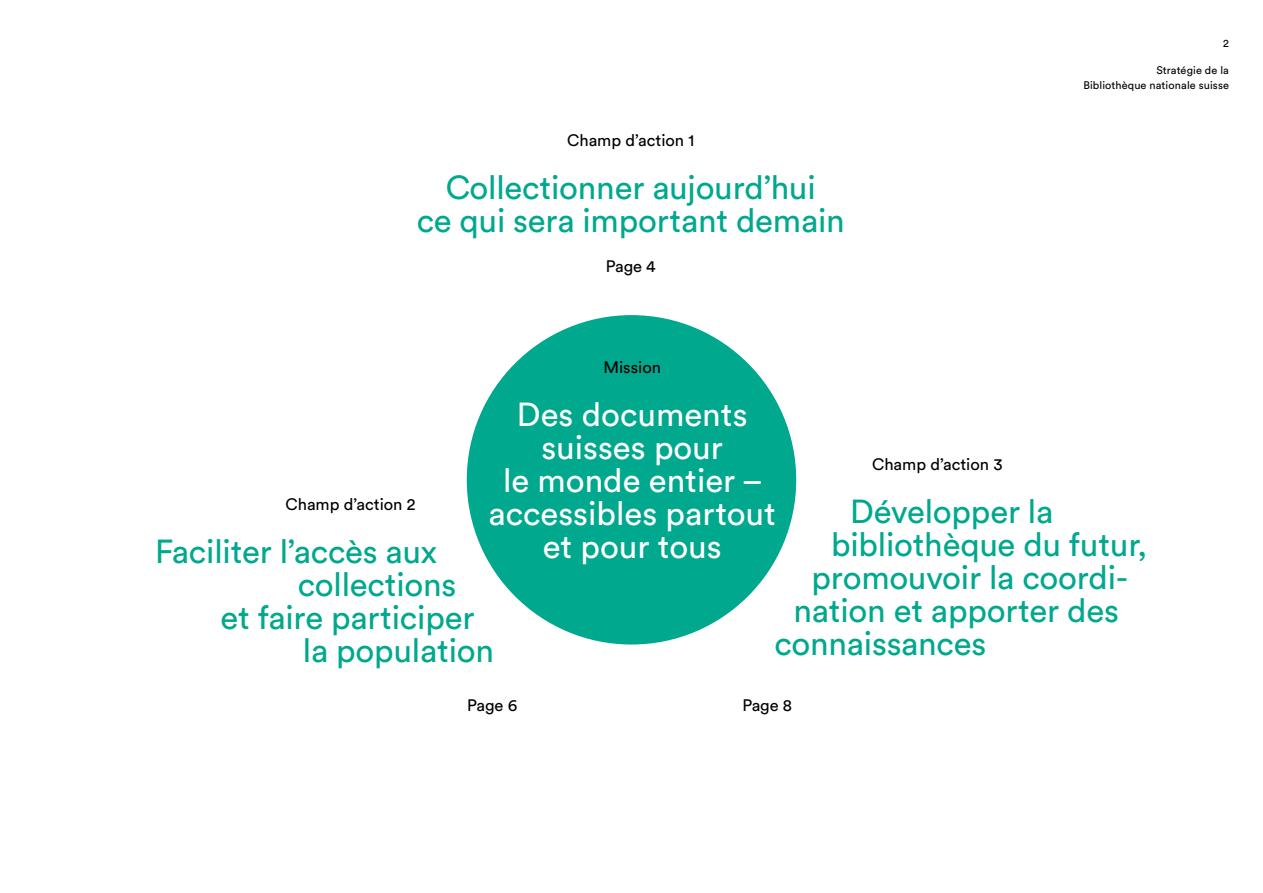
<style>
.page{position:relative;width:1263px;height:893px;background:#fff}
.page>*{position:absolute;margin:0;border:0;box-sizing:border-box;transform-origin:0 0}
.t1{font:33px/33px "Circular Std";letter-spacing:-.005em;color:#00a88e;text-align:center}
.t2{font:33px/33px "Circular Std";color:#fff;text-align:center}
.t3{font:16.5px "Circular Std";color:#000}
.t4{font:10.95px/15px "Circular Std";letter-spacing:.01em;color:#000;text-align:right}
</style>
<div class="page">
<div style="left:466px;top:314px;width:331px;height:331px;background:#00a88e;border-radius:50%"></div>
<p class="t3" style="left:567px;top:130px;width:128px">Champ d’action 1</p>
<p class="t1" style="left:417px;top:170px;width:430px">Collectionner aujourd’hui<br>ce qui sera important demain</p>
<p class="t3" style="left:606px;top:256px;width:52px">Page 4</p>
<p class="t4" style="left:1223px;top:36px;width:7px">2</p>
<p class="t4" style="left:1083px;top:63px;width:147px">Stratégie de la<br>Bibliothèque nationale suisse</p>
<p class="t3" style="left:603px;top:357px;width:59px">Mission</p>
<p class="t2" style="left:489px;top:398px;width:289px">Des documents suisses pour<br>le monde entier – accessibles partout et pour tous</p>
<p class="t3" style="left:872px;top:454px;width:132px">Champ d’action 3</p>
<p class="t1" style="left:850px;top:494px;width:205px">Développer la</p>
<p class="t1" style="left:831px;top:527px;width:317px">bibliothèque du futur,</p>
<p class="t1" style="left:811px;top:560px;width:318px">promouvoir la coordi-</p>
<p class="t1" style="left:793px;top:593px;width:327px">nation et apporter des</p>
<p class="t1" style="left:774px;top:626px;width:213px">connaissances</p>
<p class="t3" style="left:285px;top:494px;width:131px">Champ d’action 2</p>
<p class="t1" style="left:155px;top:535px;width:283px">Faciliter l’accès aux</p>
<p class="t1" style="left:298px;top:568px;width:160px">collections</p>
<p class="t1" style="left:220px;top:601px;width:256px">et faire participer</p>
<p class="t1" style="left:303px;top:634px;width:193px">la population</p>
<p class="t3" style="left:467px;top:695px;width:52px">Page 6</p>
<p class="t3" style="left:742px;top:695px;width:51px">Page 8</p>
</div>
